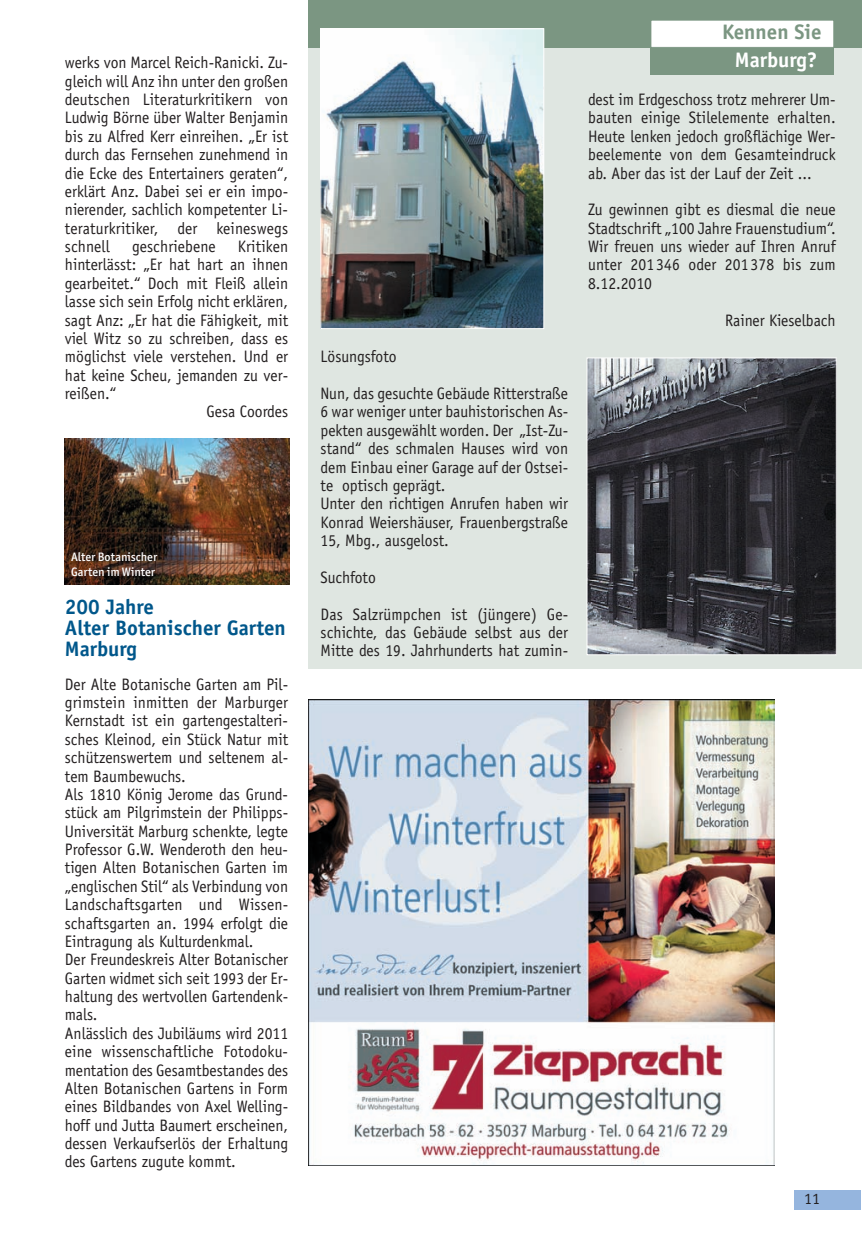
<style>
.page{position:relative;width:863px;height:1234px;background:#fff}
.page>*{position:absolute;margin:0;border:0;box-sizing:border-box;transform-origin:0 0}
.t1{font:700 21px/21px "Officina Sans";color:#00578b}
.t2{font:700 21px "Officina Sans";color:#7b9682}
.t3{font:700 21px "Officina Sans";color:#fff}
.t4{font:16.62px/18.4px "Officina Sans";color:#231f20;text-align:justify;scale:.94 1}
.t5{font:15.75px "Officina Sans";color:#231f20}
.t6{font:500 12.25px/15.8px "Officina San ITC";color:#fff}
</style>
<div class="page">
<div style="left:794px;top:1189px;width:67px;height:20px;background:#95b5de"></div>
<div style="left:308px;top:12px;width:553px;height:657px;background:#dfe6e1"></div>
<div style="left:308px;top:0;width:553px;height:48px;background:#7b9682"></div>
<img style="left:323px;top:31px;width:219px;height:296px">
<div style="left:321px;top:29px;width:223px;height:300px;border:1px solid #fff"></div>
<img style="left:589px;top:360px;width:245px;height:293px">
<div style="left:587px;top:358px;width:249px;height:297px;border:1px solid #fff"></div>
<div style="left:650px;top:48px;width:184px;height:27px;background:#7b9682"></div>
<div style="left:651px;top:20px;width:183px;height:27px;background:#fff"></div>
<div style="left:650px;top:20px;width:184px;height:28px;border:1px solid #7b9682"></div>
<img style="left:308px;top:699px;width:466px;height:466px">
<img style="left:65px;top:438px;width:225px;height:146px">
<p class="t4" style="left:65px;top:55px;width:239px">werks von Marcel Reich-Ranicki. Zu&shy;gleich will Anz ihn unter den großen deutschen Literaturkritikern von Ludwig Börne über Walter Benjamin bis zu Alfred Kerr einreihen. „Er ist durch das Fernsehen zunehmend in die Ecke des Entertainers geraten“, erklärt Anz. Dabei sei er ein impo&shy;nierender, sachlich kompetenter Li&shy;teraturkritiker, der keineswegs schnell</p>
<p class="t4" style="left:132px;top:239px;width:90px">geschriebene</p>
<p class="t4" style="left:238px;top:239px;width:55px">Kritiken</p>
<p class="t4" style="left:65px;top:257px;width:239px">hinterlässt: „Er hat hart an ihnen</p>
<p class="t4" style="left:65px;top:275px;width:239px">gearbeitet.“ Doch mit Fleiß allein</p>
<p class="t4" style="left:65px;top:294px;width:239px">lasse sich sein Erfolg nicht erklären,</p>
<p class="t4" style="left:65px;top:312px;width:239px">sagt Anz: „Er hat die Fähigkeit, mit</p>
<p class="t4" style="left:65px;top:330px;width:239px">viel Witz so zu schreiben, dass es</p>
<p class="t4" style="left:65px;top:349px;width:239px">möglichst viele verstehen. Und er</p>
<p class="t4" style="left:65px;top:367px;width:239px">hat keine Scheu, jemanden zu ver-</p>
<p class="t4" style="left:65px;top:386px;width:56px">reißen.“</p>
<p class="t4" style="left:206px;top:404px;width:88px">Gesa Coordes</p>
<p class="t6" style="left:71px;top:549px;width:88px">Alter Botanischer<br>Garten im Winter</p>
<p class="t1" style="left:65px;top:598px;width:222px">200 Jahre<br>Alter Botanischer Garten<br>Marburg</p>
<p class="t4" style="left:65px;top:676px;width:239px;text-align:left">Der Alte Botanische Garten am Pil&shy;grimstein inmitten der Marburger Kernstadt ist ein gartengestalteri&shy;sches Kleinod, ein Stück Natur mit schützenswertem und seltenem al&shy;tem Baumbewuchs.<br>Als 1810 König Jerome das Grund&shy;stück am Pilgrimstein der Philipps-Universität Marburg schenkte, legte Professor G.W. Wenderoth den heu&shy;tigen Alten Botanischen Garten im „englischen Stil“ als Verbindung von Landschaftsgarten und Wissen&shy;schaftsgarten an. 1994 erfolgt die Eintragung als Kulturdenkmal.<br>Der Freundeskreis Alter Botanischer Garten widmet sich seit 1993 der Er&shy;haltung des wertvollen Gartendenk&shy;mals.<br>Anlässlich des Jubiläums wird 2011 eine wissenschaftliche Fotodoku&shy;mentation des Gesamtbestandes des Alten Botanischen Gartens in Form eines Bildbandes von Axel Welling&shy;hoff und Jutta Baumert erscheinen, dessen Verkaufserlös der Erhaltung des Gartens zugute kommt.</p>
<p class="t4" style="left:321px;top:349px;width:82px">Lösungsfoto</p>
<p class="t4" style="left:321px;top:386px;width:265px;text-align:left">Nun, das gesuchte Gebäude Ritterstraße 6 war weniger unter bauhistorischen As&shy;pekten ausgewählt worden. Der „Ist-Zu&shy;stand“ des schmalen Hauses wird von dem Einbau einer Garage auf der Ostsei&shy;te optisch geprägt.<br>Unter den richtigen Anrufen haben wir Konrad Weiershäuser, Frauenbergstraße 15, Mbg., ausgelost.</p>
<p class="t4" style="left:321px;top:569px;width:60px">Suchfoto</p>
<p class="t4" style="left:321px;top:606px;width:265px">Das Salzrümpchen ist (jüngere) Ge&shy;schichte, das Gebäude selbst aus der Mitte des 19. Jahrhunderts hat zumin-</p>
<p class="t2" style="left:722px;top:24px;width:101px">Kennen Sie</p>
<p class="t3" style="left:735px;top:52px;width:84px">Marburg?</p>
<p class="t4" style="left:588px;top:92px;width:265px">dest im Erdgeschoss trotz mehrerer Um&shy;bauten einige Stilelemente erhalten.<br>Heute lenken jedoch großflächige Wer&shy;beelemente von dem Gesamteindruck ab. Aber das ist der Lauf der Zeit ...</p>
<p class="t4" style="left:588px;top:202px;width:265px">Zu gewinnen gibt es diesmal die neue Stadtschrift „100 Jahre Frauenstudium“.<br>Wir freuen uns wieder auf Ihren Anruf unter 201346 oder 201378 bis zum 8.12.2010</p>
<p class="t4" style="left:725px;top:312px;width:119px">Rainer Kieselbach</p>
<p class="t5" style="left:804px;top:1192px;width:17px">11</p>
</div>
